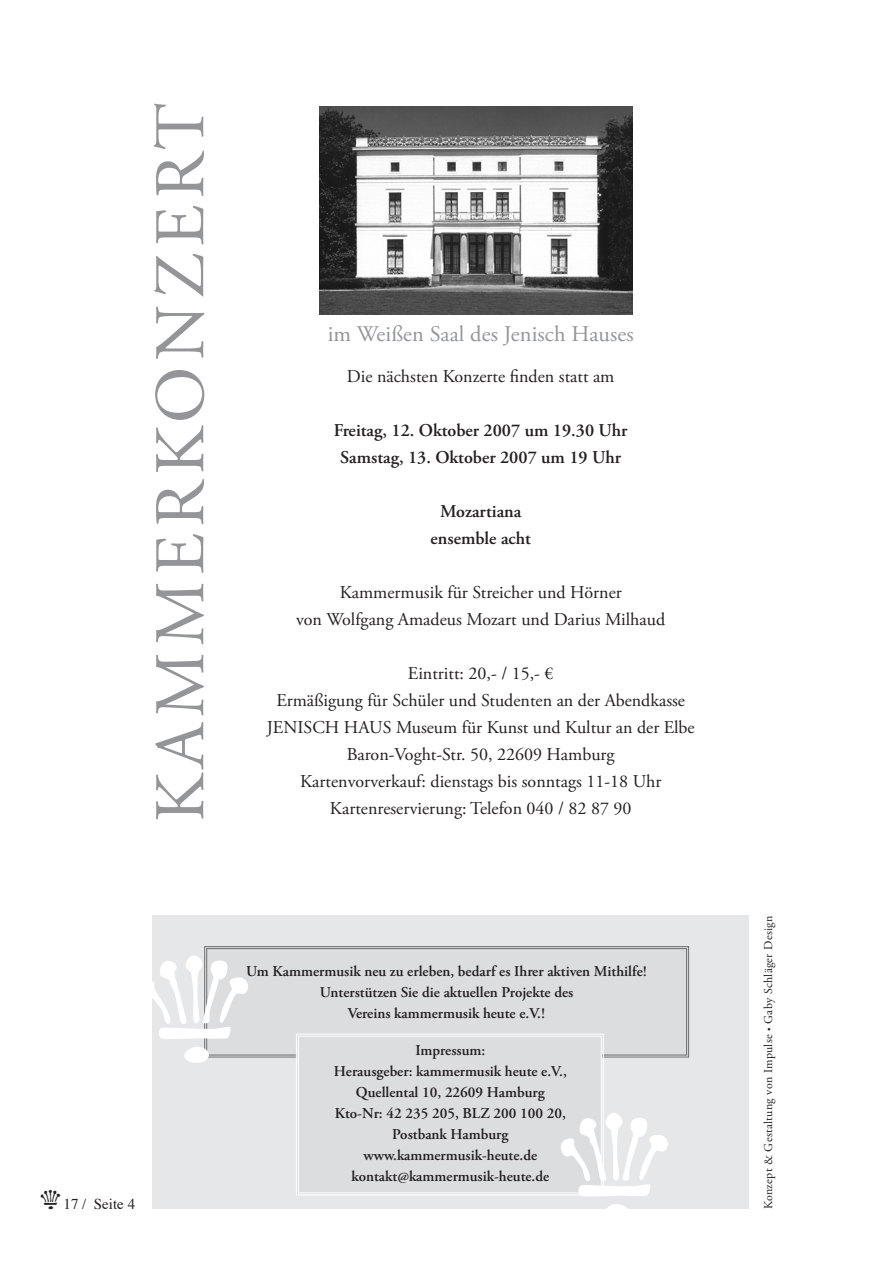
<style>
.page{position:relative;width:893px;height:1263px;background:#fff}
.page>*{position:absolute;margin:0;border:0;box-sizing:border-box;transform-origin:0 0}
.t1{font:71.1px "Adobe Garamond Pro";letter-spacing:.245em;color:#939598}
.t2{font:22.35px "Adobe Garamond Pro";letter-spacing:.005em;color:#939598}
.t3{font:18px/27px "Adobe Garamond Pro";color:#231f20;text-align:center}
.t4{font:600 18px/27px "Adobe Garamond Pro";color:#231f20;text-align:center}
.t5{font:600 15px/21px "Adobe Garamond Pro";color:#231f20;text-align:center}
.t6{font:15px "Times";color:#231f20}
.t7{font:12px "Adobe Garamond Pro";letter-spacing:.025em;color:#231f20}
.s1{font-size:9px}
</style>
<div class="page">
<div style="left:152px;top:916px;width:596px;height:293px;background:#e6e7e9"></div>
<div style="left:204px;top:946px;width:486px;height:112px;background:#dcdddf"></div>
<div style="left:206px;top:948px;width:481px;height:107px;border:1px solid #6c6d70"></div>
<div style="left:295px;top:1033px;width:309px;height:162px;background:#dcdddf"></div>
<div style="left:298px;top:1036px;width:304px;height:157px;border:1px solid #fff"></div>
<img style="left:320px;top:106px;width:312px;height:208px">
<svg style="left:204px;top:955px;width:44px;height:103px"></svg>
<svg style="left:561px;top:1113px;width:43px;height:82px"></svg>
<h1 class="t1" style="left:138px;top:822px;width:696px;rotate:-90deg">Kammerkonzert</h1>
<p class="t2" style="left:328px;top:321px;width:307px">im Weißen Saal des Jenisch Hauses</p>
<p class="t3" style="left:347px;top:363px;width:269px">Die nächsten Konzerte finden statt am</p>
<p class="t4" style="left:334px;top:417px;width:295px">Freitag, 12. Oktober 2007 um 19.30 Uhr<br>Samstag, 13. Oktober 2007 um 19 Uhr</p>
<p class="t4" style="left:430px;top:498px;width:102px">Mozartiana ensemble acht</p>
<p class="t3" style="left:296px;top:579px;width:370px">Kammermusik für Streicher und Hörner<br>von Wolfgang Amadeus Mozart und Darius Milhaud</p>
<p class="t3" style="left:267px;top:660px;width:430px">Eintritt: 20,- / 15,- €<br>Ermäßigung für Schüler und Studenten an der Abendkasse JENISCH HAUS Museum für Kunst und Kultur an der Elbe Baron-Voght-Str. 50, 22609 Hamburg<br>Kartenvorverkauf: dienstags bis sonntags 11-18 Uhr Kartenreservierung: Telefon 040 / 82 87 90</p>
<p class="t6" style="left:64px;top:1190px;width:73px">17 / Seite 4</p>
<p class="t5" style="left:246px;top:961px;width:402px">Um Kammermusik neu zu erleben, bedarf es Ihrer aktiven Mithilfe!<br>Unterstützen Sie die aktuellen Projekte des<br>Vereins kammermusik heute e.V.!</p>
<p class="t5" style="left:334px;top:1040px;width:234px">Impressum:<br>Herausgeber: kammermusik heute e.V.,<br>Quellental 10, 22609 Hamburg<br>Kto-Nr: 42 235 205, BLZ 200 100 20,<br>Postbank Hamburg www.kammermusik-heute.de kontakt@kammermusik-heute.de</p>
<p class="t7" style="left:761px;top:1209px;width:295px;rotate:-90deg">Konzept &amp; Gestaltung von Impulse <span class="s1">•</span> Gaby Schläger Design</p>
</div>
